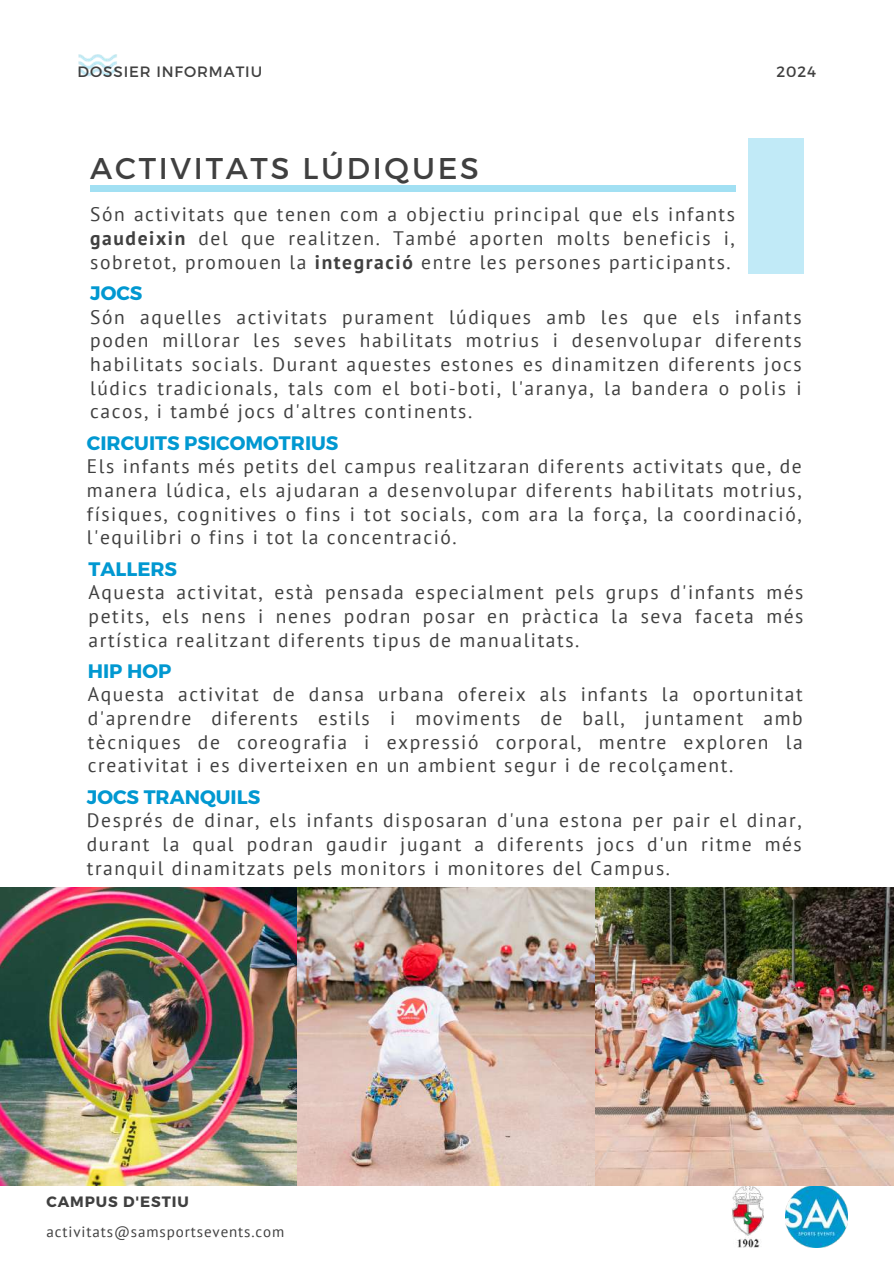
<style>
.page{position:relative;width:894px;height:1264px;background:#fff}
.page>*{position:absolute;margin:0;border:0;box-sizing:border-box;transform-origin:0 0}
.t1{font:30px "Montserrat";letter-spacing:.09em;color:#404040}
.t2{font:19.5px/23.7px "PT Sans";letter-spacing:.08em;color:#404040;text-align:justify}
.t3{font:700 19.5px "Montserrat";color:#0198d1}
.t4{font:15px "PT Sans";letter-spacing:.06em;color:#404040}
.t5{font:15px "Montserrat";letter-spacing:.06em;color:#404040}
.t6{font:700 15px "Montserrat";letter-spacing:.06em;color:#404040}
.s1{font-weight:700}
</style>
<div class="page">
<img style="left:785px;top:1185px;width:62px;height:62px">
<div style="left:90px;top:186px;width:645px;height:6px;background:#a2e0f3"></div>
<img style="left:731px;top:1185px;width:31px;height:62px">
<div style="left:748px;top:139px;width:55px;height:135px;background:#c1eaf7"></div>
<img style="left:0;top:887px;width:893px;height:298px">
<img style="left:78px;top:54px;width:39px;height:23px">
<p class="t5" style="left:78px;top:62px;width:186px">DOSSIER INFORMATIU</p>
<p class="t5" style="left:776px;top:62px;width:41px">2024</p>
<h1 class="t1" style="left:90px;top:149px;width:390px">ACTIVITATS LÚDIQUES</h1>
<p class="t2" style="left:90px;top:202px;width:646px">Són activitats que tenen com a objectiu principal que els infants <span class="s1">gaudeixin</span> del que realitzen. També aporten molts beneficis i, sobretot, promouen la <span class="s1">integració</span> entre les persones participants.</p>
<p class="t2" style="left:90px;top:304px;width:712px">Són aquelles activitats purament lúdiques amb les que els infants poden millorar les seves habilitats motrius i desenvolupar diferents habilitats socials. Durant aquestes estones es dinamitzen diferents jocs lúdics tradicionals, tals com el boti-boti, l'aranya, la bandera o polis i cacos, i també jocs d'altres continents.</p>
<p class="t3" style="left:90px;top:280px;width:54px">JOCS</p>
<p class="t3" style="left:87px;top:430px;width:253px">CIRCUITS PSICOMOTRIUS</p>
<p class="t2" style="left:87px;top:454px;width:716px">Els infants més petits del campus realitzaran diferents activitats que, de manera lúdica, els ajudaran a desenvolupar diferents habilitats motrius, físiques, cognitives o fins i tot socials, com ara la força, la coordinació, l'equilibri o fins i tot la concentració.</p>
<p class="t3" style="left:88px;top:556px;width:90px">TALLERS</p>
<p class="t2" style="left:88px;top:580px;width:716px">Aquesta activitat, està pensada especialment pels grups d'infants més petits, els nens i nenes podran posar en pràctica la seva faceta més artística realitzant diferents tipus de manualitats.</p>
<p class="t3" style="left:88px;top:658px;width:85px">HIP HOP</p>
<p class="t2" style="left:88px;top:682px;width:716px">Aquesta activitat de dansa urbana ofereix als infants la oportunitat d'aprendre diferents estils i moviments de ball, juntament amb tècniques de coreografia i expressió corporal, mentre exploren la creativitat i es diverteixen en un ambient segur i de recolçament.</p>
<p class="t3" style="left:87px;top:784px;width:175px">JOCS TRANQUILS</p>
<p class="t2" style="left:87px;top:808px;width:716px">Després de dinar, els infants disposaran d'una estona per pair el dinar, durant la qual podran gaudir jugant a diferents jocs d'un ritme més tranquil dinamitzats pels monitors i monitores del Campus.</p>
<p class="t6" style="left:47px;top:1191px;width:144px">CAMPUS D'ESTIU</p>
<p class="t4" style="left:47px;top:1221px;width:239px">activitats@samsportsevents.com</p>
</div>
